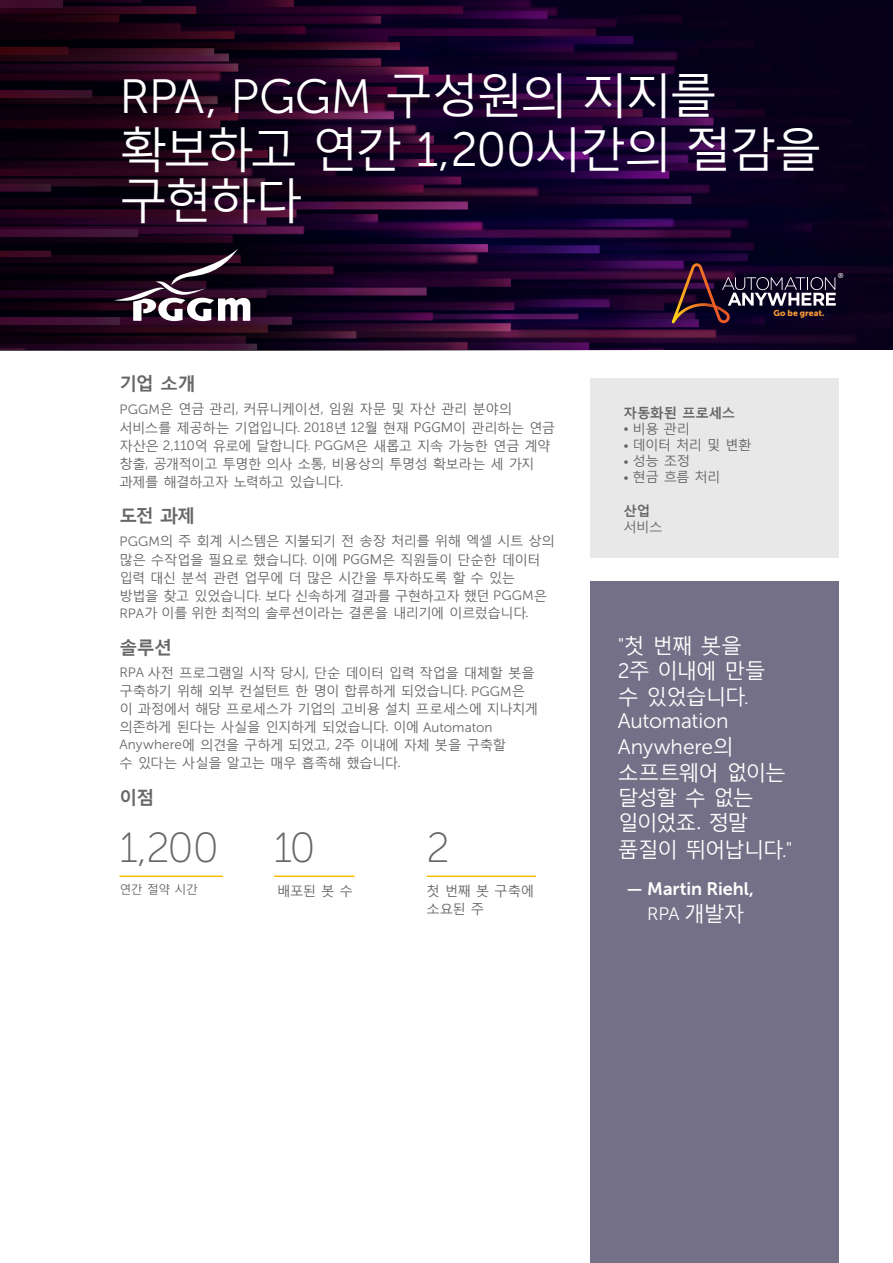
<style>
.page{position:relative;width:893px;height:1263px;background:#fff}
.page>*{position:absolute;margin:0;border:0;box-sizing:border-box;transform-origin:0 0}
.t1{font:48px/51px "Malgun Gothic";letter-spacing:-.075em;color:#fff}
.t2{font:42px "Museo Sans 100";color:#666}
.Quote__Text{font:21px/25.5px "Malgun Gothic";letter-spacing:-.065em;color:#fff}
.Quote__Text-2{font:18px/25.2px "Museo Sans 700";letter-spacing:-.005em;color:#fff}
.t3{font:700 18px "Malgun Gothic";letter-spacing:-.06em;color:#666}
.Paragraph_Style_1{font:13.5px/18px "Malgun Gothic";letter-spacing:-.045em;color:#666}
.Snap__Text{font:13.5px "Malgun Gothic";letter-spacing:-.05em;color:#666}
.Snap__Header{font:700 13.5px "Malgun Gothic";letter-spacing:-.01em;color:#666}
.t4{font:12px "Malgun Gothic";color:#666}
.t5{font:8.55px "Museo Sans 900";color:#f79837}
.t6{font:7.2px "Museo Sans 500";color:#fff}
.s1{font-family:"Museo Sans 300"}
.s2{font-family:"Museo Sans 100"}
.s3{font-family:"Malgun Gothic";font-size:21px}
</style>
<div class="page">
<svg style="left:0;top:0;width:893px;height:351px;background:#190322"></svg>
<svg style="left:672px;top:263px;width:164px;height:60px;background:#35223a"></svg>
<div style="left:591px;top:378px;width:248px;height:180px;background:#e8e8e8"></div>
<hr style="left:274px;top:875px;width:81px;height:2px;background:#ffbc03">
<hr style="left:427px;top:875px;width:109px;height:2px;background:#ffbc03">
<hr style="left:119px;top:875px;width:104px;height:2px;background:#ffbc03">
<div style="left:591px;top:582px;width:248px;height:681px;background:#747087"></div>
<svg style="left:114px;top:249px;width:136px;height:72px"></svg>
<p class="t1" style="left:119px;top:71px;width:704px"><span class="s1">RPA, PGGM</span> 구성원의 지지를 확보하고 연간 <span class="s1">1,200</span>시간의 절감을 구현하다</p>
<p class="t5" style="left:774px;top:308px;width:52px">Go be great.</p>
<p class="t6" style="left:838px;top:272px;width:7px">®</p>
<p class="t3" style="left:119px;top:372px;width:78px">기업 소개</p>
<p class="Paragraph_Style_1" style="left:119px;top:399px;width:437px"><span class="s1">PGGM</span>은 연금 관리, 커뮤니케이션, 임원 자문 및 자산 관리 분야의 서비스를 제공하는 기업입니다. <span class="s1">2018</span>년 <span class="s1">12</span>월 현재 PGGM이 관리하는 연금 자산은 <span class="s1">2,110</span>억 유로에 달합니다<span class="s1">. PGGM</span>은 새롭고 지속 가능한 연금 계약 창출, 공개적이고 투명한 의사 소통, 비용상의 투명성 확보라는 세 가지 과제를 해결하고자 노력하고 있습니다.</p>
<p class="t3" style="left:119px;top:504px;width:77px">도전 과제</p>
<p class="Paragraph_Style_1" style="left:119px;top:531px;width:437px"><span class="s1">PGGM</span>의 주 회계 시스템은 지불되기 전 송장 처리를 위해 엑셀 시트 상의 많은 수작업을 필요로 했습니다. 이에 PGGM은 직원들이 단순한 데이터 입력 대신 분석 관련 업무에 더 많은 시간을 투자하도록 할 수 있는 방법을 찾고 있었습니다<span class="s1">.</span> 보다 신속하게 결과를 구현하고자 했던 <span class="s1">PGGM</span>은 <span class="s1">RPA</span>가 이를 위한 최적의 솔루션이라는 결론을 내리기에 이르렀습니다.</p>
<p class="t3" style="left:119px;top:635px;width:54px">솔루션</p>
<p class="Paragraph_Style_1" style="left:119px;top:663px;width:420px"><span class="s1">RPA</span> 사전 프로그램일 시작 당시, 단순 데이터 입력 작업을 대체할 봇을 구축하기 위해 외부 컨설턴트 한 명이 합류하게 되었습니다. <span class="s1">PGGM</span>은 이 과정에서 해당 프로세스가 기업의 고비용 설치 프로세스에 지나치게 의존하게 된다는 사실을 인지하게 되었습니다. 이에 <span class="s1">Automaton Anywhere</span>에 의견을 구하게 되었고, 2주 이내에 자체 봇을 구축할</p>
<p class="Paragraph_Style_1" style="left:119px;top:754px;width:283px">수 있다는 사실을 알고는 매우 흡족해 했습니다.</p>
<p class="t3" style="left:119px;top:785px;width:36px">이점</p>
<p class="t2" style="left:119px;top:825px;width:101px">1,200</p>
<p class="t4" style="left:119px;top:882px;width:80px">연간 절약 시간</p>
<p class="t2" style="left:274px;top:825px;width:44px">10</p>
<p class="t2" style="left:426px;top:825px;width:25px">2</p>
<p class="Paragraph_Style_1" style="left:277px;top:881px;width:77px">배포된 봇 수</p>
<p class="Paragraph_Style_1" style="left:426px;top:881px;width:109px">첫 번째 봇 구축에 소요된 주</p>
<p class="Snap__Header" style="left:623px;top:404px;width:113px">자동화된 프로세스</p>
<p class="Snap__Text" style="left:623px;top:420px;width:68px"><span class="s2">•</span> 비용 관리</p>
<p class="Snap__Text" style="left:623px;top:436px;width:130px"><span class="s2">•</span> 데이터 처리 및 변환</p>
<p class="Snap__Text" style="left:623px;top:452px;width:68px"><span class="s2">•</span> 성능 조정</p>
<p class="Snap__Text" style="left:623px;top:469px;width:99px"><span class="s2">•</span> 현금 흐름 처리</p>
<p class="Snap__Header" style="left:623px;top:502px;width:28px">산업</p>
<p class="Snap__Text" style="left:623px;top:518px;width:41px">서비스</p>
<p class="Quote__Text" style="left:618px;top:632px;width:176px"><span class="s1">"</span>첫 번째 봇을<br><span class="s1">2</span>주 이내에 만들<br>수 있었습니다<span class="s1">.<br>Automation<br>Anywhere</span>의 소프트웨어 없이는 달성할 수 없는 일이었죠. 정말 품질이 뛰어납니다<span class="s1">."</span></p>
<p class="Quote__Text-2" style="left:647px;top:876px;width:108px;text-indent:-21px">— Martin Riehl,<br><span class="s1">RPA</span> <span class="s3">개발자</span></p>
</div>
